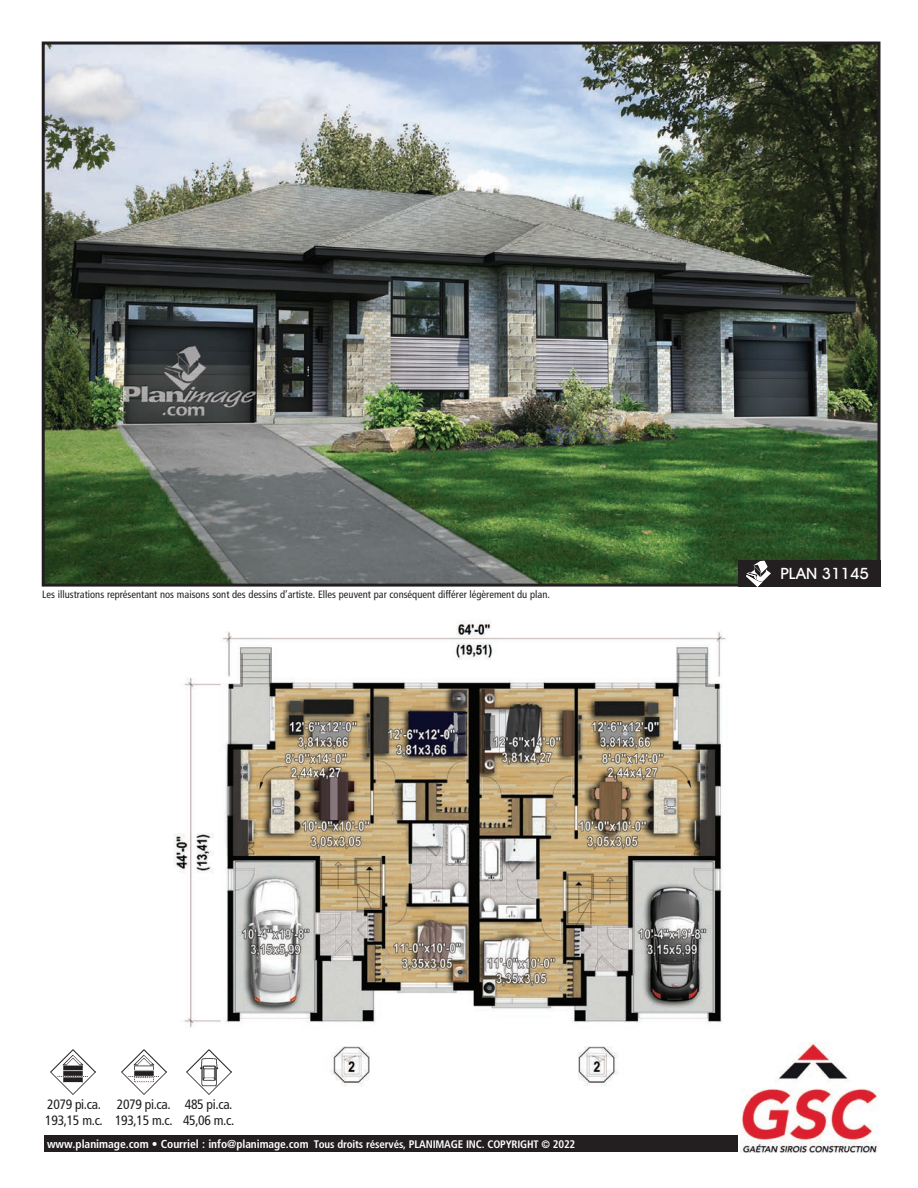
<style>
.page{position:relative;width:918px;height:1188px;background:#fff}
.page>*{position:absolute;margin:0;border:0;box-sizing:border-box;transform-origin:0 0}
.t1{font:500 15.6px "Avant Garde IT Cby BT";color:#fff;scale:1.05 1}
.t2{font:condensed 13.5px/16.4px "Frutiger";letter-spacing:-.025em;color:#231f20}
.t3{font:700 condensed 11.55px "Frutiger";letter-spacing:-.005em;color:#fff}
.t4{font:condensed 10.5px "Frutiger";color:#231f20}
.s1{font-size:11.4px}
.s2{font-size:10.95px}
.s3{font-size:10.8px}
.s4{font-size:11.1px}
</style>
<div class="page">
<div style="left:44px;top:1135px;width:694px;height:17px;background:#231f20"></div>
<img style="left:46px;top:46px;width:831px;height:537px">
<div style="left:42px;top:42px;width:839px;height:545px;border:3px solid #231f20"></div>
<div style="left:738px;top:561px;width:142px;height:26px;background:#231f20"></div>
<img style="left:51px;top:1049px;width:45px;height:45px">
<svg style="left:746px;top:561px;width:25px;height:26px"></svg>
<img style="left:174px;top:620px;width:552px;height:475px">
<img style="left:122px;top:1049px;width:45px;height:45px">
<img style="left:187px;top:1049px;width:45px;height:45px">
<img style="left:741px;top:1043px;width:138px;height:110px">
<p class="t4" style="left:42px;top:588px;width:509px">Les illustrations représentant nos maisons sont des dessins d’artiste. Elles peuvent par conséquent différer légèrement du plan.</p>
<p class="t2" style="left:45px;top:1096px;width:59px">2079 pi.ca.<br>193,15 m.c.</p>
<p class="t2" style="left:115px;top:1096px;width:59px">2079 pi.ca.<br>193,15 m.c.</p>
<p class="t2" style="left:183px;top:1096px;width:53px">485 pi.ca.<br>45,06 m.c.</p>
<p class="t3" style="left:47px;top:1137px;width:530px">www.planimage.com • Courriel : info@<span class="s1">planimage.com</span> <span class="s2">Tous droits réservés, PLANIMAGE INC.</span> <span class="s3">COPYRIGHT ©</span> <span class="s4">2022</span></p>
<h1 class="t1" style="left:780px;top:564px;width:86px">PLAN 31145</h1>
</div>
